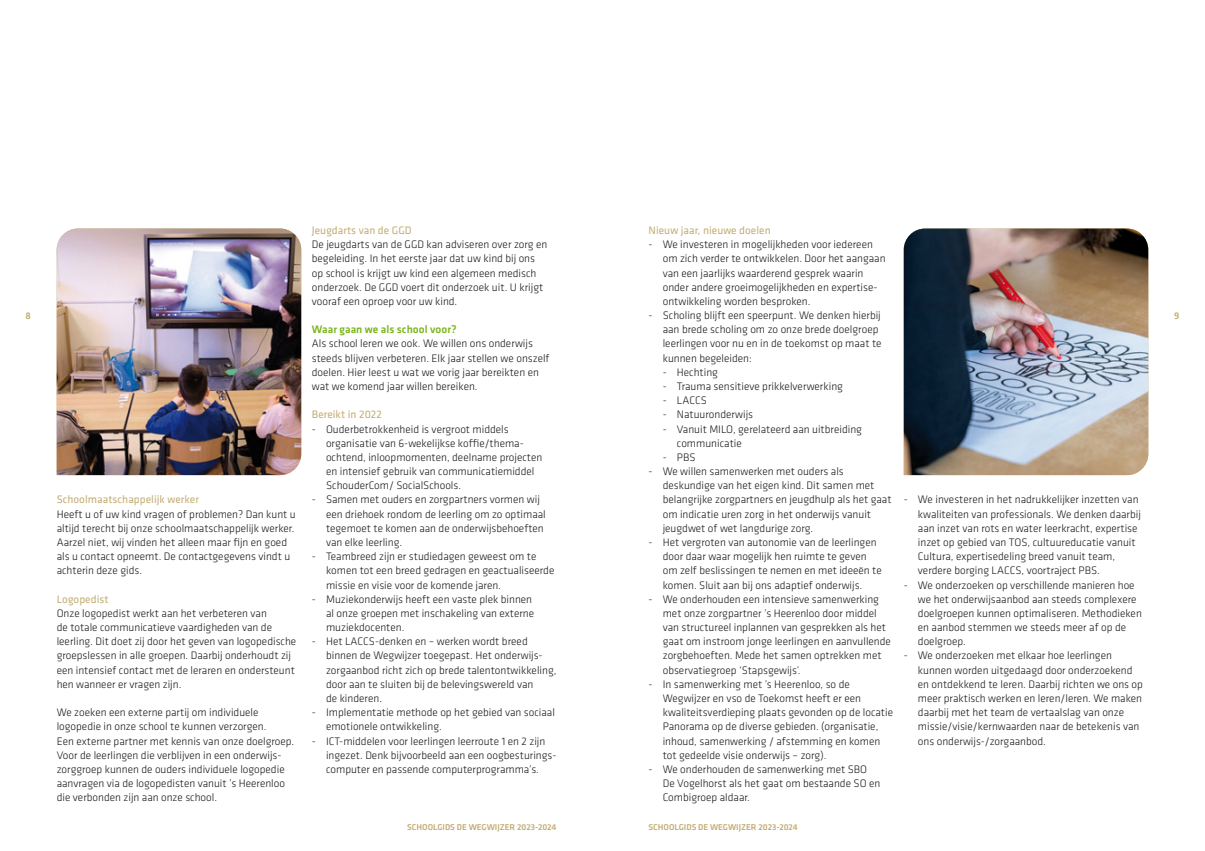
<style>
.page{position:relative;width:1205px;height:851px;background:#fff}
.page>*{position:absolute;margin:0;border:0;box-sizing:border-box;transform-origin:0 0}
.br{font:300 11.25px/14.1px "Klavika";color:#1a171c}
.tk2{font:11.25px "Klavika";letter-spacing:.005em;color:#c2ad74}
.tk1{font:500 11.25px "Klavika";letter-spacing:.005em;color:#7ab51d}
.t1{font:500 10px "Klavika";color:#c2ad74}
.t2{font:500 8.75px "Klavika";color:#c2ad74}
</style>
<div class="page">
<img style="left:57px;top:228px;width:244px;height:247px">
<img style="left:904px;top:228px;width:244px;height:247px">
<p class="tk2" style="left:312px;top:223px;width:101px">Jeugdarts van de GGD</p>
<p class="br" style="left:312px;top:237px;width:237px">De jeugdarts van de GGD kan adviseren over zorg en begeleiding. In het eerste jaar dat uw kind bij ons op school is krijgt uw kind een algemeen medisch onderzoek. De GGD voert dit onderzoek uit. U krijgt vooraf een oproep voor uw kind.</p>
<p class="tk1" style="left:312px;top:322px;width:146px">Waar gaan we als school voor?</p>
<p class="br" style="left:312px;top:336px;width:239px">Als school leren we ook. We willen ons onderwijs steeds blijven verbeteren. Elk jaar stellen we onszelf doelen. Hier leest u wat we vorig jaar bereikten en wat we komend jaar willen bereiken.</p>
<p class="tk2" style="left:312px;top:407px;width:72px">Bereikt in 2022</p>
<p class="br" style="left:326px;top:421px;width:218px;text-indent:-14px">- Ouderbetrokkenheid is vergroot middels organisatie van 6-wekelijkse koffie/thema&shy;ochtend, inloopmomenten, deelname projecten en intensief gebruik van communicatiemiddel SchouderCom/ SocialSchools.</p>
<p class="br" style="left:326px;top:492px;width:221px;text-indent:-14px">- Samen met ouders en zorgpartners vormen wij een driehoek rondom de leerling om zo optimaal tegemoet te komen aan de onderwijsbehoeften van elke leerling.</p>
<p class="br" style="left:326px;top:549px;width:230px;text-indent:-14px">- Teambreed zijn er studiedagen geweest om te komen tot een breed gedragen en geactualiseerde missie en visie voor de komende jaren.</p>
<p class="br" style="left:326px;top:591px;width:210px;text-indent:-14px">- Muziekonderwijs heeft een vaste plek binnen al onze groepen met inschakeling van externe muziekdocenten.</p>
<p class="br" style="left:326px;top:634px;width:232px;text-indent:-14px">- Het LACCS-denken en – werken wordt breed binnen de Wegwijzer toegepast. Het onderwijs&shy;zorgaanbod richt zich op brede talentontwikkeling, door aan te sluiten bij de belevingswereld van<br>de kinderen.</p>
<p class="br" style="left:326px;top:705px;width:230px;text-indent:-14px">- Implementatie methode op het gebied van sociaal emotionele ontwikkeling.</p>
<p class="br" style="left:326px;top:733px;width:232px;text-indent:-14px">- ICT-middelen voor leerlingen leerroute 1 en 2 zijn ingezet. Denk bijvoorbeeld aan een oogbesturings&shy;computer en passende computerprogramma’s.</p>
<p class="tk2" style="left:648px;top:223px;width:124px">Nieuw jaar, nieuwe doelen</p>
<p class="br" style="left:663px;top:237px;width:224px;text-indent:-14px">- We investeren in mogelijkheden voor iedereen om zich verder te ontwikkelen. Door het aangaan van een jaarlijks waarderend gesprek waarin onder andere groeimogelijkheden en expertise&shy;ontwikkeling worden besproken.</p>
<p class="br" style="left:663px;top:308px;width:220px;text-indent:-14px">- Scholing blijft een speerpunt. We denken hierbij aan brede scholing om zo onze brede doelgroep leerlingen voor nu en in de toekomst op maat te kunnen begeleiden:</p>
<p class="br" style="left:663px;top:365px;width:57px">- Hechting</p>
<p class="br" style="left:663px;top:379px;width:182px">- Trauma sensitieve prikkelverwerking</p>
<p class="br" style="left:663px;top:393px;width:46px">- LACCS</p>
<p class="br" style="left:663px;top:407px;width:92px">- Natuuronderwijs</p>
<p class="br" style="left:677px;top:421px;width:187px;text-indent:-14px">- Vanuit MILO, gerelateerd aan uitbreiding communicatie</p>
<p class="br" style="left:663px;top:450px;width:34px">- PBS</p>
<p class="br" style="left:663px;top:464px;width:230px;text-indent:-14px">- We willen samenwerken met ouders als deskundige van het eigen kind. Dit samen met belangrijke zorgpartners en jeugdhulp als het gaat om indicatie uren zorg in het onderwijs vanuit jeugdwet of wet langdurige zorg.</p>
<p class="br" style="left:663px;top:535px;width:220px;text-indent:-14px">- Het vergroten van autonomie van de leerlingen door daar waar mogelijk hen ruimte te geven om zelf beslissingen te nemen en met ideeën te komen. Sluit aan bij ons adaptief onderwijs.</p>
<p class="br" style="left:663px;top:591px;width:230px;text-indent:-14px">- We onderhouden een intensieve samenwerking met onze zorgpartner ’s Heerenloo door middel van structureel inplannen van gesprekken als het gaat om instroom jonge leerlingen en aanvullende zorgbehoeften. Mede het samen optrekken met observatiegroep ‘Stapsgewijs’.</p>
<p class="br" style="left:663px;top:676px;width:232px;text-indent:-14px">- In samenwerking met ’s Heerenloo, so de Wegwijzer en vso de Toekomst heeft er een kwaliteitsverdieping plaats gevonden op de locatie Panorama op de diverse gebieden. (organisatie, inhoud, samenwerking / afstemming en komen tot gedeelde visie onderwijs – zorg).</p>
<p class="br" style="left:663px;top:761px;width:219px;text-indent:-14px">- We onderhouden de samenwerking met SBO<br>De Vogelhorst als het gaat om bestaande SO en<br>Combigroep aldaar.</p>
<p class="t1" style="left:26px;top:309px;width:7px">8</p>
<p class="t1" style="left:1174px;top:309px;width:7px">9</p>
<p class="tk2" style="left:57px;top:492px;width:144px">Schoolmaatschappelijk werker</p>
<p class="br" style="left:57px;top:506px;width:241px">Heeft u of uw kind vragen of problemen? Dan kunt u altijd terecht bij onze schoolmaatschappelijk werker.<br>Aarzel niet, wij vinden het alleen maar fijn en goed als u contact opneemt. De contactgegevens vindt u achterin deze gids.</p>
<p class="tk2" style="left:57px;top:591px;width:53px">Logopedist</p>
<p class="br" style="left:57px;top:606px;width:241px">Onze logopedist werkt aan het verbeteren van<br>de totale communicatieve vaardigheden van de leerling. Dit doet zij door het geven van logopedische groepslessen in alle groepen. Daarbij onderhoudt zij een intensief contact met de leraren en ondersteunt hen wanneer er vragen zijn.</p>
<p class="br" style="left:57px;top:705px;width:239px">We zoeken een externe partij om individuele logopedie in onze school te kunnen verzorgen.<br>Een externe partner met kennis van onze doelgroep.<br>Voor de leerlingen die verblijven in een onderwijs&shy;zorggroep kunnen de ouders individuele logopedie aanvragen via de logopedisten vanuit ’s Heerenloo die verbonden zijn aan onze school.</p>
<p class="br" style="left:918px;top:492px;width:224px;text-indent:-14px">- We investeren in het nadrukkelijker inzetten van kwaliteiten van professionals. We denken daarbij aan inzet van rots en water leerkracht, expertise inzet op gebied van TOS, cultuureducatie vanuit Cultura, expertisedeling breed vanuit team, verdere borging LACCS, voortraject PBS.</p>
<p class="br" style="left:918px;top:577px;width:225px;text-indent:-14px">- We onderzoeken op verschillende manieren hoe we het onderwijsaanbod aan steeds complexere doelgroepen kunnen optimaliseren. Methodieken en aanbod stemmen we steeds meer af op de doelgroep.</p>
<p class="br" style="left:918px;top:648px;width:227px;text-indent:-14px">- We onderzoeken met elkaar hoe leerlingen kunnen worden uitgedaagd door onderzoekend en ontdekkend te leren. Daarbij richten we ons op meer praktisch werken en leren/leren. We maken daarbij met het team de vertaalslag van onze missie/visie/kernwaarden naar de betekenis van ons onderwijs-/zorgaanbod.</p>
<p class="t2" style="left:407px;top:820px;width:81px">SCHOOLGIDS De Wegwi</p>
<p class="t2" style="left:497px;top:820px;width:60px">jzer 2023-2024</p>
<p class="t2" style="left:648px;top:820px;width:81px">SCHOOLGIDS De Wegwi</p>
<p class="t2" style="left:739px;top:820px;width:60px">jzer 2023-2024</p>
</div>
